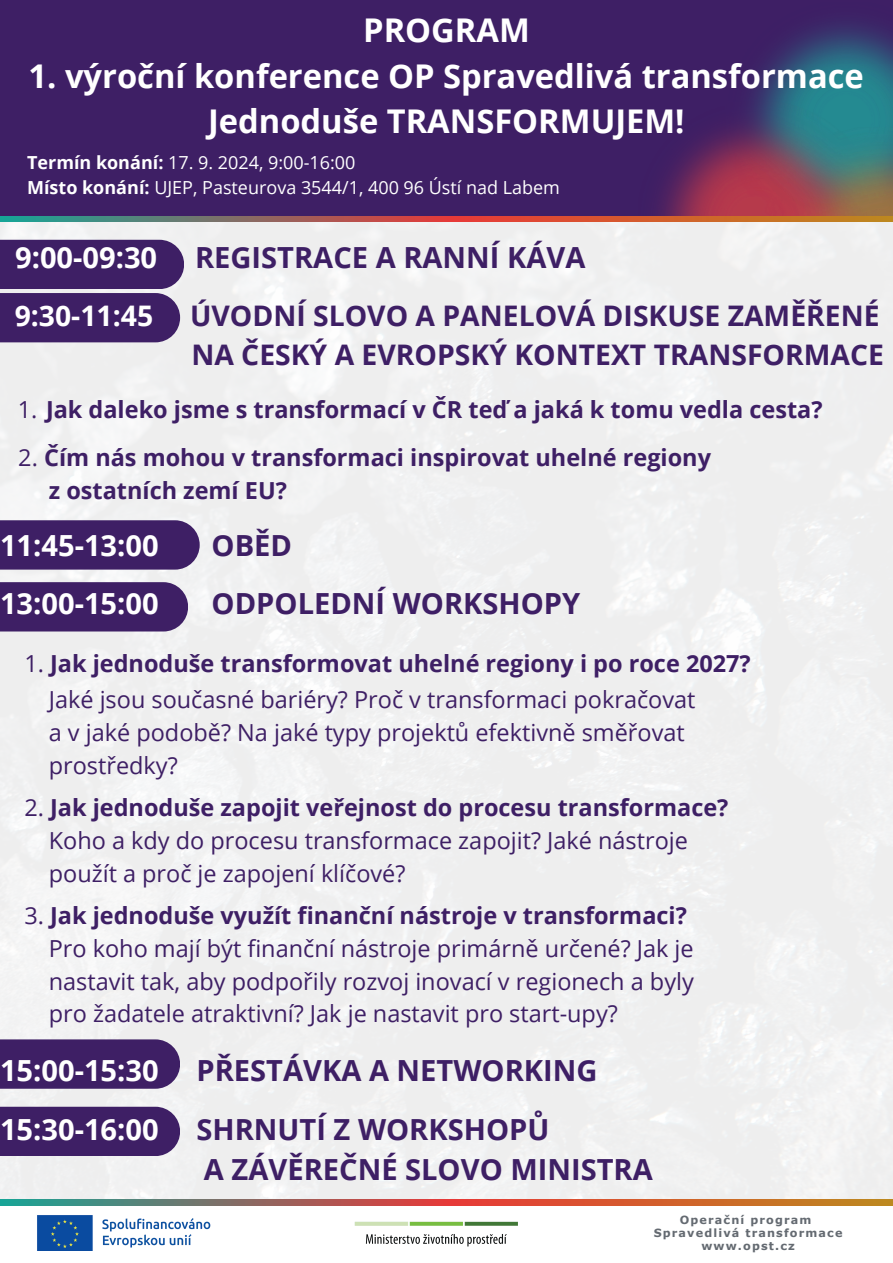
<style>
.page{position:relative;width:893px;height:1263px;background:#fff}
.page>*{position:absolute;margin:0;border:0;box-sizing:border-box;transform-origin:0 0}
.t1{font:700 32.7px/45.5px "Open Sans";color:#fff;text-align:center}
.t2{font:700 29.1px/40.7px "Open Sans";color:#3e1f65}
.t3{font:700 29.1px "Open Sans";color:#fff}
.t4{font:700 28.35px/39.5px "Open Sans";color:#3e1f65}
.t5{font:700 28.35px "Open Sans";color:#fff}
.t6{font:23.48px/32.8px "Open Sans";color:#3e1f65}
.t7{font:700 23.48px/32.8px "Open Sans";color:#3e1f65}
.t8{font:18px/24.8px "Open Sans";color:#fff}
.t9{font:700 11.25px "Verdana Pro";letter-spacing:.1em;color:#646a71}
.s1{font-weight:700}
.s2{font-weight:400}
</style>
<div class="page">
<div style="left:0;top:582px;width:188px;height:49px;background:#3e1f65"></div>
<div style="left:0;top:1039px;width:180px;height:50px;background:#3e1f65"></div>
<div style="left:0;top:1107px;width:180px;height:49px;background:#3e1f65"></div>
<div style="left:0;top:520px;width:200px;height:50px;background:#3e1f65"></div>
<svg style="left:0;top:240px;width:184px;height:102px;background:#4a2d6e"></svg>
<div style="left:0;top:0;width:893px;height:221px;background:#3e1f65"></div>
<img style="left:659px;top:24px;width:234px;height:192px">
<svg style="left:0;top:216px;width:893px;height:6px;background:#a7684a"></svg>
<svg style="left:0;top:1199px;width:893px;height:6px;background:#a76849"></svg>
<img style="left:37px;top:1215px;width:174px;height:36px">
<img style="left:354px;top:1221px;width:164px;height:26px">
<h3 class="t1" style="left:363px;top:7px;width:168px">PROGRAM</h3>
<h3 class="t1" style="left:29px;top:52px;width:836px">1. výroční konference OP Spravedlivá transformace<br>Jednoduše TRANSFORMUJEM!</h3>
<h2 class="t8" style="left:27px;top:150px;width:534px"><span class="s1">Termín konání:</span> 17. 9. 2024, 9:00-16:00<br><span class="s1">Místo konání:</span> UJEP, Pasteurova 3544/1, 400 96 Ústí nad Labem</h2>
<p class="t3" style="left:15px;top:237px;width:144px">9:00-09:30</p>
<p class="t2" style="left:195px;top:236px;width:392px">REGISTRACE A RANNÍ KÁVA</p>
<h1 class="t5" style="left:15px;top:295px;width:140px">9:30-11:45</h1>
<h1 class="t4" style="left:190px;top:295px;width:695px">ÚVODNÍ SLOVO A PANELOVÁ DISKUSE ZAMĚŘENÉ<br>NA ČESKÝ A EVROPSKÝ KONTEXT TRANSFORMACE</h1>
<h4 class="t7" style="left:18px;top:392px;width:806px"><span class="s2">1.</span> Jak daleko jsme s transformací v ČR teď a jaká k tomu vedla cesta?</h4>
<h4 class="t7" style="left:49px;top:441px;width:664px;text-indent:-30px"><span class="s2">2.</span> Čím nás mohou v transformaci inspirovat uhelné regiony z ostatních zemí EU?</h4>
<h2 class="t3" style="left:0;top:525px;width:160px">11:45-13:00</h2>
<h2 class="t2" style="left:212px;top:524px;width:82px">OBĚD</h2>
<h2 class="t3" style="left:0;top:583px;width:160px">13:00-15:00</h2>
<h2 class="t2" style="left:212px;top:583px;width:370px">ODPOLEDNÍ WORKSHOPY</h2>
<p class="t7" style="left:24px;top:646px;width:728px"><span class="s2">1.</span> Jak jednoduše transformovat uhelné regiony i po roce 2027?</p>
<h3 class="t6" style="left:49px;top:682px;width:648px">Jaké jsou současné bariéry? Proč v transformaci pokračovat a v jaké podobě? Na jaké typy projektů efektivně směřovat prostředky?</h3>
<h2 class="t6" style="left:49px;top:790px;width:681px;text-indent:-24px">2. <span class="s1">Jak jednoduše zapojit veřejnost do procesu transformace?<br></span>Koho a kdy do procesu transformace zapojit? Jaké nástroje použít a proč je zapojení klíčové?</h2>
<h2 class="t6" style="left:49px;top:898px;width:646px;text-indent:-24px">3. <span class="s1">Jak jednoduše využít finanční nástroje v transformaci?<br></span>Pro koho mají být finanční nástroje primárně určené? Jak je nastavit tak, aby podpořily rozvoj inovací v regionech a byly pro žadatele atraktivní? Jak je nastavit pro start-upy?</h2>
<h3 class="t3" style="left:0;top:1050px;width:160px">15:00-15:30</h3>
<h3 class="t2" style="left:196px;top:1049px;width:402px">PŘESTÁVKA A NETWORKING</h3>
<h3 class="t3" style="left:0;top:1109px;width:160px">15:30-16:00</h3>
<h3 class="t2" style="left:196px;top:1108px;width:458px">SHRNUTÍ Z WORKSHOPŮ<br>A ZÁVĚREČNÉ SLOVO MINISTRA</h3>
<p class="t9" style="left:680px;top:1213px;width:133px">Operační program</p>
<p class="t9" style="left:654px;top:1226px;width:190px">Spravedlivá transformace</p>
<p class="t9" style="left:701px;top:1239px;width:95px">www.opst.cz</p>
</div>
